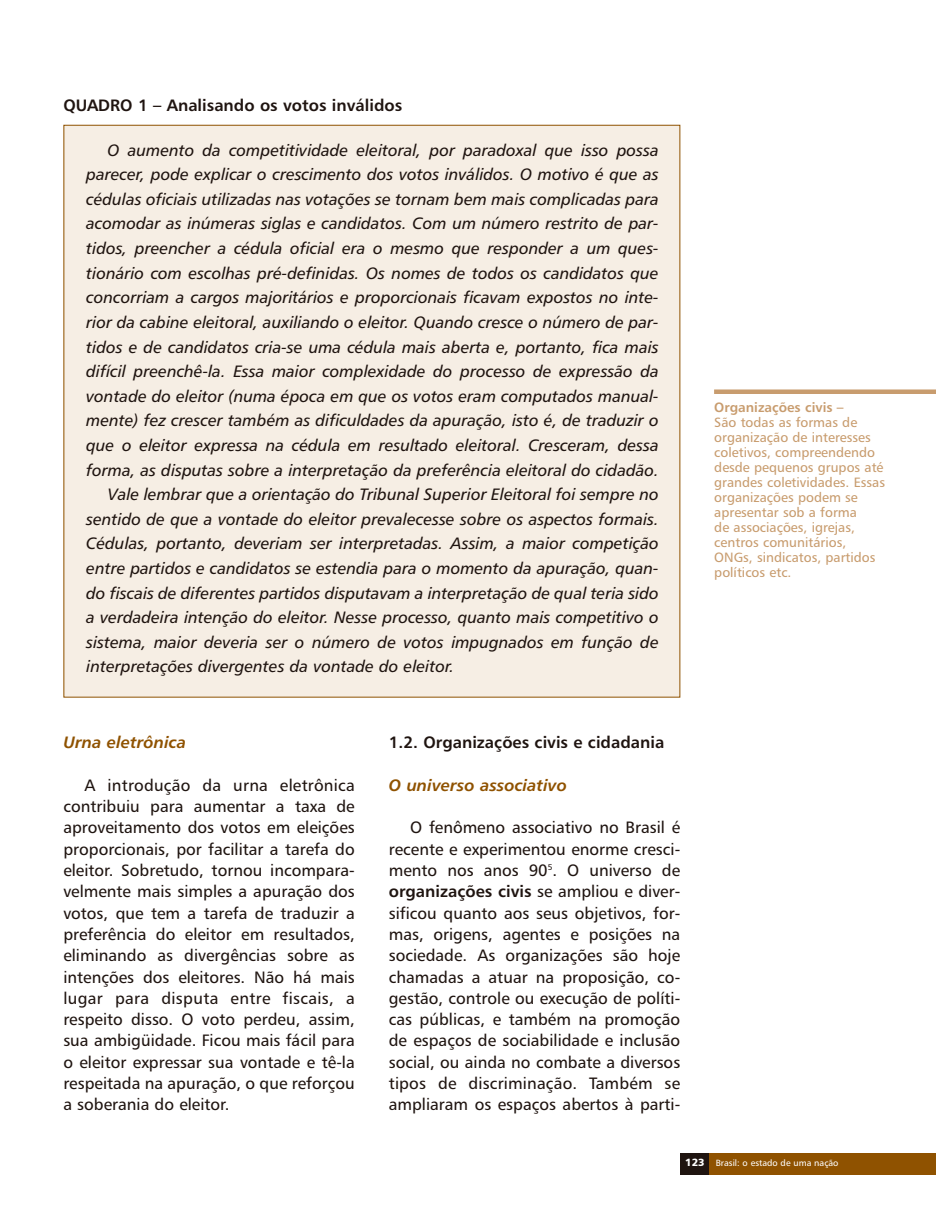
<style>
.page{position:relative;width:936px;height:1212px;background:#fff}
.page>*{position:absolute;margin:0;border:0;box-sizing:border-box;transform-origin:0 0}
.t1{font:16.5px "Humanist 777 BT Italic B";color:#1f1410}
.t2{font:16.5px/21.3px "Humanist 777 BT Roman B";color:#1f1410;text-align:justify}
.t3{font:16.5px "Humanist 777 BT Bold B";color:#1f1410}
.t4{font:16.5px "Humanist 777 BT Bold Italic B";color:#8f5200}
.t5{font:13.5px/15px "Humanist 777 BT Roman B";color:#c89c6e}
.t6{font:13.5px "Humanist 777 BT Bold B";color:#c89c6e}
.t7{font:9px "Humanist 777 BT Roman B";color:#fff}
.s1{font-family:"Humanist 777 BT Roman B"}
.s2{font-family:"Humanist 777 BT Black B";font-size:10.5px}
</style>
<div class="page">
<div style="left:709px;top:1153px;width:226px;height:21px;background:#8f5200"></div>
<div style="left:680px;top:1153px;width:29px;height:21px;background:#1f1410"></div>
<div style="left:714px;top:389px;width:221px;height:5px;background:#c89c6e"></div>
<div style="left:64px;top:125px;width:615px;height:572px;background:#f6eee4"></div>
<p class="t3" style="left:63px;top:98px;width:340px">QUADRO 1 – Analisando os votos inválidos</p>
<p class="t1" style="left:107px;top:143px;width:552px">O aumento da competitividade eleitoral, por paradoxal que isso possa</p>
<p class="t1" style="left:86px;top:168px;width:574px">parecer, pode explicar o crescimento dos votos inválidos. O motivo é que as</p>
<p class="t1" style="left:86px;top:192px;width:574px">cédulas oficiais utilizadas nas votações se tornam bem mais complicadas para</p>
<p class="t1" style="left:86px;top:217px;width:574px">acomodar as inúmeras siglas e candidatos. Com um número restrito de par-</p>
<p class="t1" style="left:86px;top:242px;width:574px">tidos, preencher a cédula oficial era o mesmo que responder a um ques-</p>
<p class="t1" style="left:86px;top:266px;width:574px">tionário com escolhas pré-definidas. Os nomes de todos os candidatos que</p>
<p class="t1" style="left:86px;top:291px;width:574px">concorriam a cargos majoritários e proporcionais ficavam expostos no inte-</p>
<p class="t1" style="left:86px;top:315px;width:574px">rior da cabine eleitoral, auxiliando o eleitor. Quando cresce o número de par-</p>
<p class="t1" style="left:86px;top:340px;width:574px">tidos e de candidatos cria-se uma cédula mais aberta e, portanto, fica mais</p>
<p class="t1" style="left:86px;top:365px;width:574px">difícil preenchê-la. Essa maior complexidade do processo de expressão da</p>
<p class="t1" style="left:86px;top:389px;width:574px">vontade do eleitor (numa época em que os votos eram computados manual-</p>
<p class="t1" style="left:86px;top:414px;width:574px">mente) fez crescer também as dificuldades da apuração, isto é, de traduzir o</p>
<p class="t1" style="left:86px;top:438px;width:574px">que o eleitor expressa na cédula em resultado eleitoral. Cresceram, dessa</p>
<p class="t1" style="left:86px;top:463px;width:574px">forma, as disputas sobre a interpretação da preferência eleitoral do cidadão.</p>
<p class="t1" style="left:107px;top:488px;width:552px">Vale lembrar que a orientação do Tribunal Superior Eleitoral foi sempre no</p>
<p class="t1" style="left:86px;top:512px;width:574px">sentido de que a vontade do eleitor prevalecesse sobre os aspectos formais.</p>
<p class="t1" style="left:86px;top:537px;width:574px">Cédulas, portanto, deveriam ser interpretadas. Assim, a maior competição</p>
<p class="t1" style="left:86px;top:561px;width:574px">entre partidos e candidatos se estendia para o momento da apuração, quan-</p>
<p class="t1" style="left:86px;top:586px;width:574px">do fiscais de diferentes partidos disputavam a interpretação de qual teria sido</p>
<p class="t1" style="left:86px;top:611px;width:574px">a verdadeira intenção do eleitor. Nesse processo, quanto mais competitivo o</p>
<p class="t1" style="left:86px;top:635px;width:574px">sistema, maior deveria ser o número de votos impugnados em função de</p>
<p class="t1" style="left:86px;top:660px;width:369px">interpretações divergentes da vontade do eleitor.</p>
<p class="t4" style="left:63px;top:736px;width:124px">Urna eletrônica</p>
<p class="t2" style="left:63px;top:776px;width:293px;text-indent:21px">A introdução da urna eletrônica contribuiu para aumentar a taxa de aproveitamento dos votos em eleições proporcionais, por facilitar a tarefa do eleitor. Sobretudo, tornou incompara&shy;velmente mais simples a apuração dos votos, que tem a tarefa de traduzir a preferência do eleitor em resultados, eliminando as divergências sobre as intenções dos eleitores. Não há mais lugar para disputa entre fiscais, a respeito disso. O voto perdeu, assim, sua ambigüidade. Ficou mais fácil para o eleitor expressar sua vontade e tê-la respeitada na apuração, o que reforçou a soberania do eleitor.</p>
<p class="t3" style="left:389px;top:736px;width:277px">1.2. Organizações civis e cidadania</p>
<p class="t4" style="left:389px;top:778px;width:180px">O universo associativo</p>
<p class="t2" style="left:389px;top:818px;width:293px;text-indent:21px">O fenômeno associativo no Brasil é recente e experimentou enorme cresci&shy;mento nos anos 90<sup>5</sup>. O universo de</p>
<p class="t3" style="left:389px;top:885px;width:293px">organizações civis <span class="s1">se ampliou e diver-</span></p>
<p class="t2" style="left:389px;top:903px;width:293px">sificou quanto aos seus objetivos, for&shy;mas, origens, agentes e posições na sociedade. As organizações são hoje chamadas a atuar na proposição, co&shy;gestão, controle ou execução de políti&shy;cas públicas, e também na promoção de espaços de sociabilidade e inclusão social, ou ainda no combate a diversos tipos de discriminação. Também se ampliaram os espaços abertos à parti-</p>
<p class="t6" style="left:714px;top:402px;width:131px">Organizações civis –</p>
<p class="t5" style="left:714px;top:416px;width:172px">São todas as formas de organização de interesses coletivos, compreendendo desde pequenos grupos até grandes coletividades. Essas organizações podem se apresentar sob a forma<br>de associações, igrejas, centros comunitários,<br>ONGs, sindicatos, partidos políticos etc.</p>
<p class="t7" style="left:685px;top:1159px;width:155px"><span class="s2">123</span> Brasil: o estado de uma nação</p>
</div>
